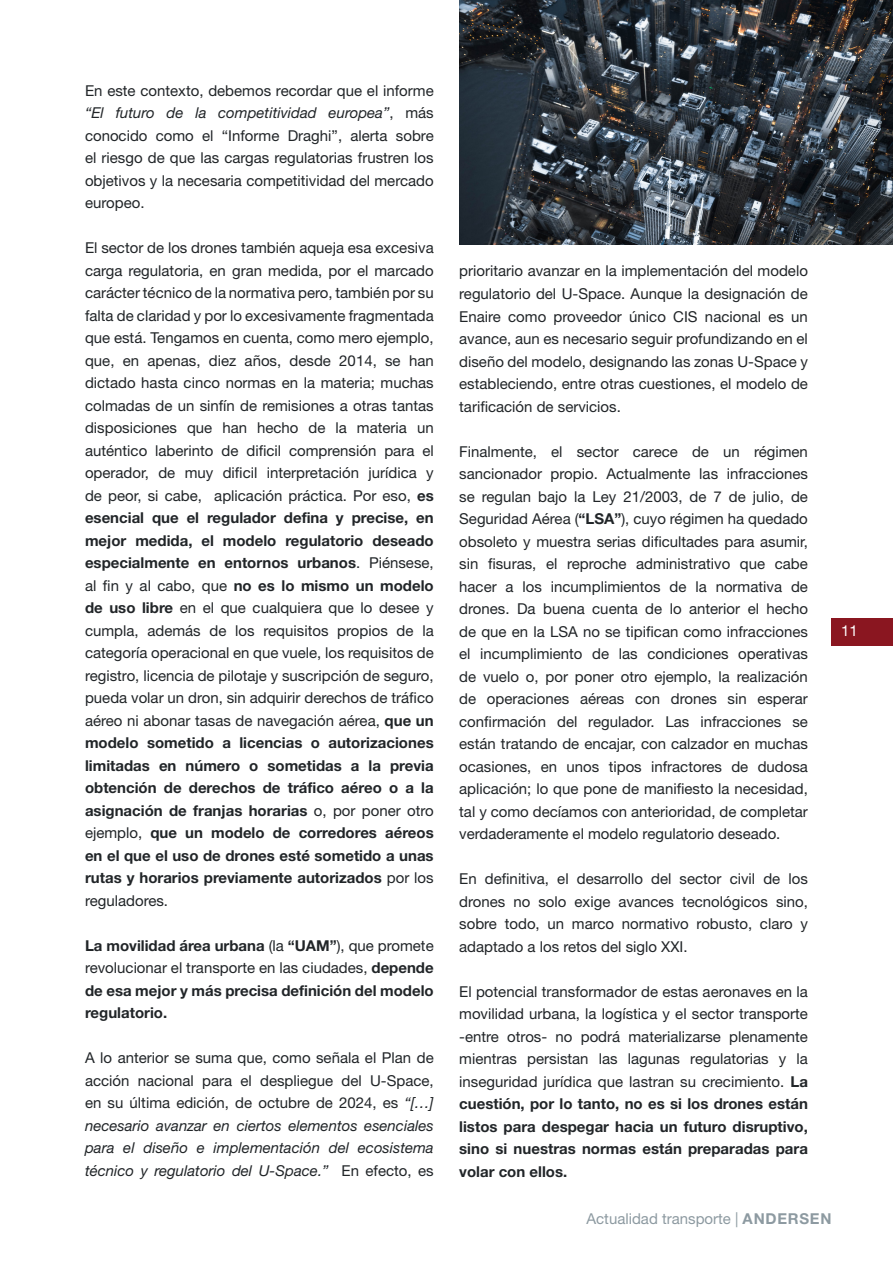
<style>
.page{position:relative;width:893px;height:1263px;background:#fff}
.page>*{position:absolute;margin:0;border:0;box-sizing:border-box;transform-origin:0 0}
.body_text{font:15px/22.5px "Helvetica Neue LT Pro";color:#212528;text-align:justify}
.body_text-2{font:700 15px/22.5px "Helvetica Neue LT Pro";color:#212528;text-align:justify}
.t1{font:15px "Helvetica Neue LT Pro";color:#8d9aa1}
.t2{font:15px "Helvetica Neue LT Pro";color:#fff}
.s1{font-style:italic}
.s2{font-weight:700}
.s3{font-weight:400}
</style>
<div class="page">
<div style="left:831px;top:618px;width:62px;height:27px;background:#8a1620"></div>
<img style="left:459px;top:0;width:434px;height:244px">
<p class="body_text" style="left:85px;top:79px;width:350px">En este contexto, debemos recordar que el informe <span class="s1">“El futuro de la competitividad europea”</span>, más conocido como el “Informe Draghi”, alerta sobre el riesgo de que las cargas regulatorias frustren los objetivos y la necesaria competitividad del mercado europeo.</p>
<p class="body_text" style="left:85px;top:236px;width:350px">El sector de los drones también aqueja esa excesiva carga regulatoria, en gran medida, por el marcado carácter técnico de la normativa pero, también por su falta de claridad y por lo excesivamente fragmentada que está. Tengamos en cuenta, como mero ejemplo, que, en apenas, diez años, desde 2014, se han dictado hasta cinco normas en la materia; muchas colmadas de un sinfín de remisiones a otras tantas disposiciones que han hecho de la materia un auténtico laberinto de dificil comprensión para el operador, de muy dificil interpretación jurídica y de peor, si cabe, aplicación práctica. Por eso, <span class="s2">es esencial que el regulador defina y precise, en mejor medida, el modelo regulatorio deseado especialmente en entornos urbanos</span>. Piénsese, al fin y al cabo, que <span class="s2">no es lo mismo un modelo de uso libre</span> en el que cualquiera que lo desee y cumpla, además de los requisitos propios de la categoría operacional en que vuele, los requisitos de registro, licencia de pilotaje y suscripción de seguro, pueda volar un dron, sin adquirir derechos de tráfico aéreo ni abonar tasas de navegación aérea, <span class="s2">que un modelo sometido a licencias o autorizaciones limitadas en número o sometidas a la previa obtención de derechos de tráfico aéreo o a la asignación de franjas horarias</span> o, por poner otro ejemplo, <span class="s2">que un modelo de corredores aéreos en el que el uso de drones esté sometido a unas rutas y horarios previamente autorizados</span> por los reguladores.</p>
<p class="body_text-2" style="left:85px;top:934px;width:350px">La movilidad área urbana <span class="s3">(la</span> “UAM”<span class="s3">), que promete revolucionar el transporte en las ciudades,</span> depende de esa mejor y más precisa definición del modelo regulatorio.</p>
<p class="body_text" style="left:85px;top:1046px;width:350px">A lo anterior se suma que, como señala el Plan de acción nacional para el despliegue del U-Space, en su última edición, de octubre de 2024, es <span class="s1">“[…] necesario avanzar en ciertos elementos esenciales para el diseño e implementación del ecosistema técnico y regulatorio del U-Space.”</span> En efecto, es</p>
<p class="body_text" style="left:459px;top:260px;width:350px">prioritario avanzar en la implementación del modelo regulatorio del U-Space. Aunque la designación de Enaire como proveedor único CIS nacional es un avance, aun es necesario seguir profundizando en el diseño del modelo, designando las zonas U-Space y estableciendo, entre otras cuestiones, el modelo de tarificación de servicios.</p>
<p class="body_text" style="left:459px;top:440px;width:350px">Finalmente, el sector carece de un régimen sancionador propio. Actualmente las infracciones se regulan bajo la Ley 21/2003, de 7 de julio, de Seguridad Aérea (<span class="s2">“LSA”</span>), cuyo régimen ha quedado obsoleto y muestra serias dificultades para asumir, sin fisuras, el reproche administrativo que cabe hacer a los incumplimientos de la normativa de drones. Da buena cuenta de lo anterior el hecho de que en la LSA no se tipifican como infracciones el incumplimiento de las condiciones operativas de vuelo o, por poner otro ejemplo, la realización de operaciones aéreas con drones sin esperar confirmación del regulador. Las infracciones se están tratando de encajar, con calzador en muchas ocasiones, en unos tipos infractores de dudosa aplicación; lo que pone de manifiesto la necesidad, tal y como decíamos con anterioridad, de completar verdaderamente el modelo regulatorio deseado.</p>
<p class="body_text" style="left:459px;top:867px;width:350px">En definitiva, el desarrollo del sector civil de los drones no solo exige avances tecnológicos sino, sobre todo, un marco normativo robusto, claro y adaptado a los retos del siglo XXI.</p>
<p class="body_text" style="left:459px;top:980px;width:350px">El potencial transformador de estas aeronaves en la movilidad urbana, la logística y el sector transporte -entre otros- no podrá materializarse plenamente mientras persistan las lagunas regulatorias y la inseguridad jurídica que lastran su crecimiento. <span class="s2">La cuestión, por lo tanto, no es si los drones están listos para despegar hacia un futuro disruptivo, sino si nuestras normas están preparadas para volar con ellos.</span></p>
<p class="t2" style="left:841px;top:622px;width:18px">11</p>
<p class="t1" style="left:586px;top:1209px;width:247px">Actualidad transporte | <span class="s2">ANDERSEN</span></p>
</div>
